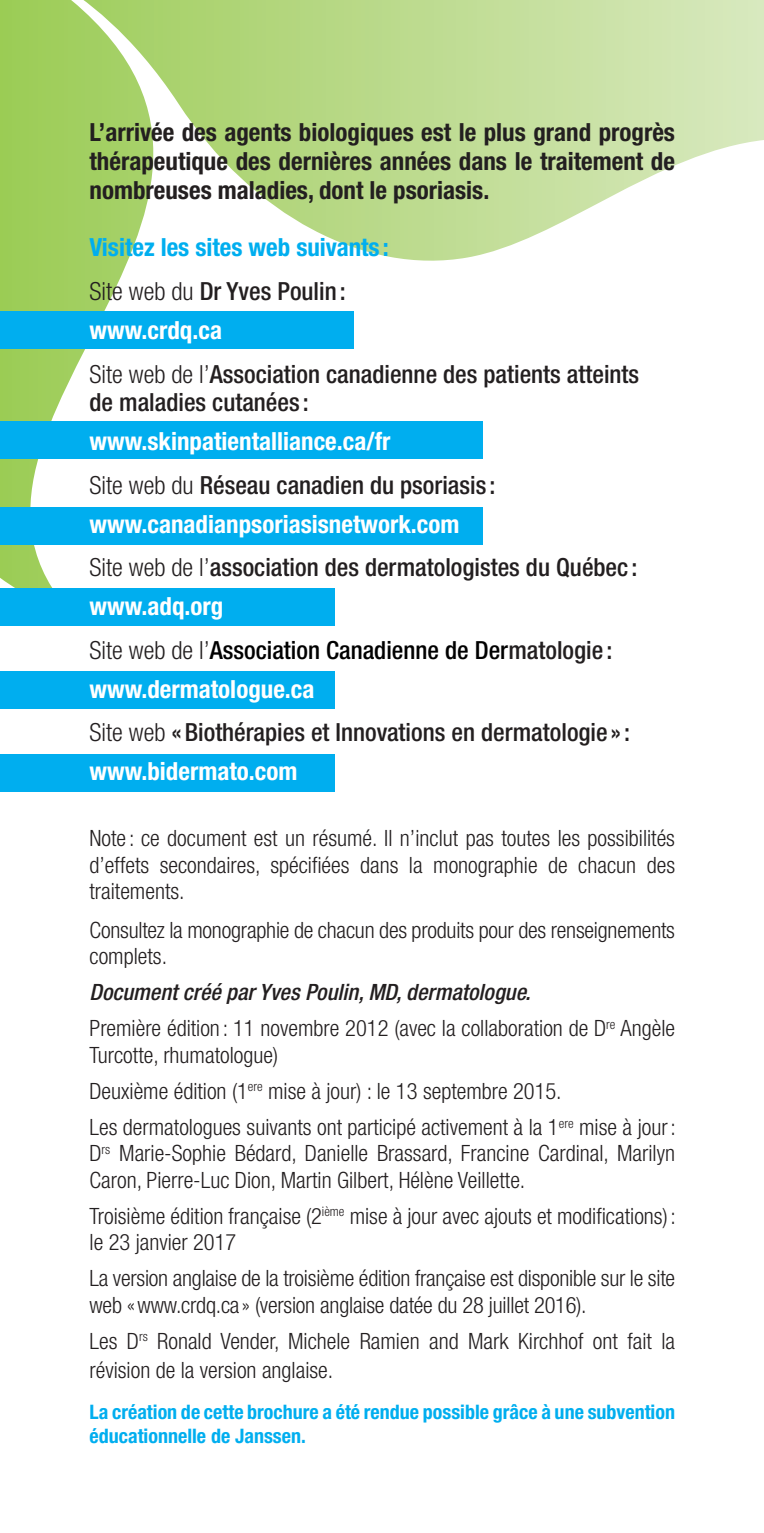
<style>
.page{position:relative;width:764px;height:1533px;background:#fff}
.page>*{position:absolute;margin:0;border:0;box-sizing:border-box;transform-origin:0 0}
.t1{font:500 condensed 25px/43.8px "Helvetica Neue";color:#231f20}
.t2{font:700 condensed 25px/28.8px "Helvetica Neue";color:#231f20;text-align:justify}
.t3{font:700 condensed 25px/43.8px "Helvetica Neue";color:#fff}
.t4{font:500 condensed 25px/43.8px "Helvetica Neue";color:#000}
.t5{font:700 condensed 25px/43.8px "Helvetica Neue";color:#00aeef}
.t6{font:300 condensed 22.5px/26.2px "Helvetica Neue";color:#231f20}
.t7{font:700 condensed 20px/23.8px "Helvetica Neue";color:#00aeef}
.s1{font-weight:300;color:#231f20}
.s2{font-weight:500;color:#231f20}
.s3{font-weight:700;color:#fff}
.s4{font-weight:300}
.s5{color:#231f20}
.s6{font-weight:500;font-style:italic}
</style>
<div class="page">
<svg style="left:0;top:0;width:763px;height:620px"></svg>
<div style="left:0;top:311px;width:353px;height:38px;background:#00aeef"></div>
<div style="left:0;top:422px;width:482px;height:37px;background:#00aeef"></div>
<div style="left:0;top:507px;width:482px;height:38px;background:#00aeef"></div>
<div style="left:0;top:588px;width:334px;height:37px;background:#00aeef"></div>
<div style="left:0;top:671px;width:334px;height:38px;background:#00aeef"></div>
<div style="left:0;top:754px;width:334px;height:37px;background:#00aeef"></div>
<p class="t2" style="left:89px;top:118px;width:586px">L’arrivée des agents biologiques est le plus grand progrès thérapeutique des dernières années dans le traitement de nombreuses maladies, dont le psoriasis.</p>
<p class="t5" style="left:89px;top:225px;width:301px">Visitez les sites web suivants :<br><span class="s1">Site web du</span> <span class="s2">Dr Yves Poulin :</span></p>
<p class="t1" style="left:89px;top:308px;width:551px"><span class="s3">www.crdq.ca<br></span><span class="s4">Site web de l’</span>Association canadienne des patients atteints</p>
<p class="t1" style="left:89px;top:380px;width:221px">de maladies cutanées :</p>
<p class="t3" style="left:89px;top:419px;width:407px">www.skinpatientalliance.ca/fr<br><span class="s1">Site web du</span> <span class="s2">Réseau canadien du psoriasis :</span></p>
<p class="t1" style="left:89px;top:502px;width:549px"><span class="s3">www.canadianpsoriasisnetwork.com<br></span><span class="s4">Site web de l’</span>association des dermatologistes du Québec :</p>
<p class="t4" style="left:89px;top:584px;width:524px"><span class="s3">www.adq.org<br></span><span class="s1">Site web de l’</span>Association Canadienne de Der<span class="s5">matologie :</span></p>
<p class="t1" style="left:89px;top:667px;width:542px"><span class="s3">www.dermatologue.ca<br></span><span class="s4">Site web</span> «Biothérapies et Innovations en dermatologie » :</p>
<p class="t3" style="left:89px;top:749px;width:209px">www.bidermato.com</p>
<p class="t6" style="left:89px;top:825px;width:587px;text-align:justify">Note : ce document est un résumé. Il n’inclut pas toutes les possibilités d’effets secondaires, spécifiées dans la monographie de chacun des traitements.</p>
<p class="t6" style="left:89px;top:916px;width:586px">Consultez la monographie de chacun des produits pour des renseignements complets.</p>
<p class="t6" style="left:89px;top:974px;width:587px;line-height:36.2px"><span class="s6">Document créé par Yves Poulin, MD, dermatologue.<br></span>Première édition : 11 novembre 2012 (avec la collaboration de D<sup>re</sup> Angèle</p>
<p class="t6" style="left:89px;top:1036px;width:587px;line-height:36.2px">Turcotte, rhumatologue)<br>Deuxième édition (1<sup>ere</sup> mise à jour) : le 13 septembre 2015.<br>Les dermatologues suivants ont participé activement à la 1<sup>ere</sup> mise à jour:</p>
<p class="t6" style="left:89px;top:1140px;width:586px">D<sup>rs</sup> Marie-Sophie Bédard, Danielle Brassard, Francine Cardinal, Marilyn<br>Caron, Pierre-Luc Dion, Martin Gilbert, Hélène Veillette.</p>
<p class="t6" style="left:89px;top:1203px;width:587px">Troisième édition française (2<sup>ième</sup> mise à jour avec ajouts et modifications) : le 23 janvier 2017</p>
<p class="t6" style="left:89px;top:1265px;width:587px">La version anglaise de la troisième édition française est disponible sur le site web «www.crdq.ca» (version anglaise datée du 28 juillet 2016).</p>
<p class="t6" style="left:89px;top:1326px;width:587px;line-height:28.8px">Les D<sup>rs</sup> Ronald Vender, Michele Ramien and Mark Kirchhof ont fait la révision de la version anglaise.</p>
<p class="t7" style="left:89px;top:1400px;width:586px">La création de cette brochure a été rendue possible grâce à une subvention éducationnelle de Janssen.</p>
</div>
